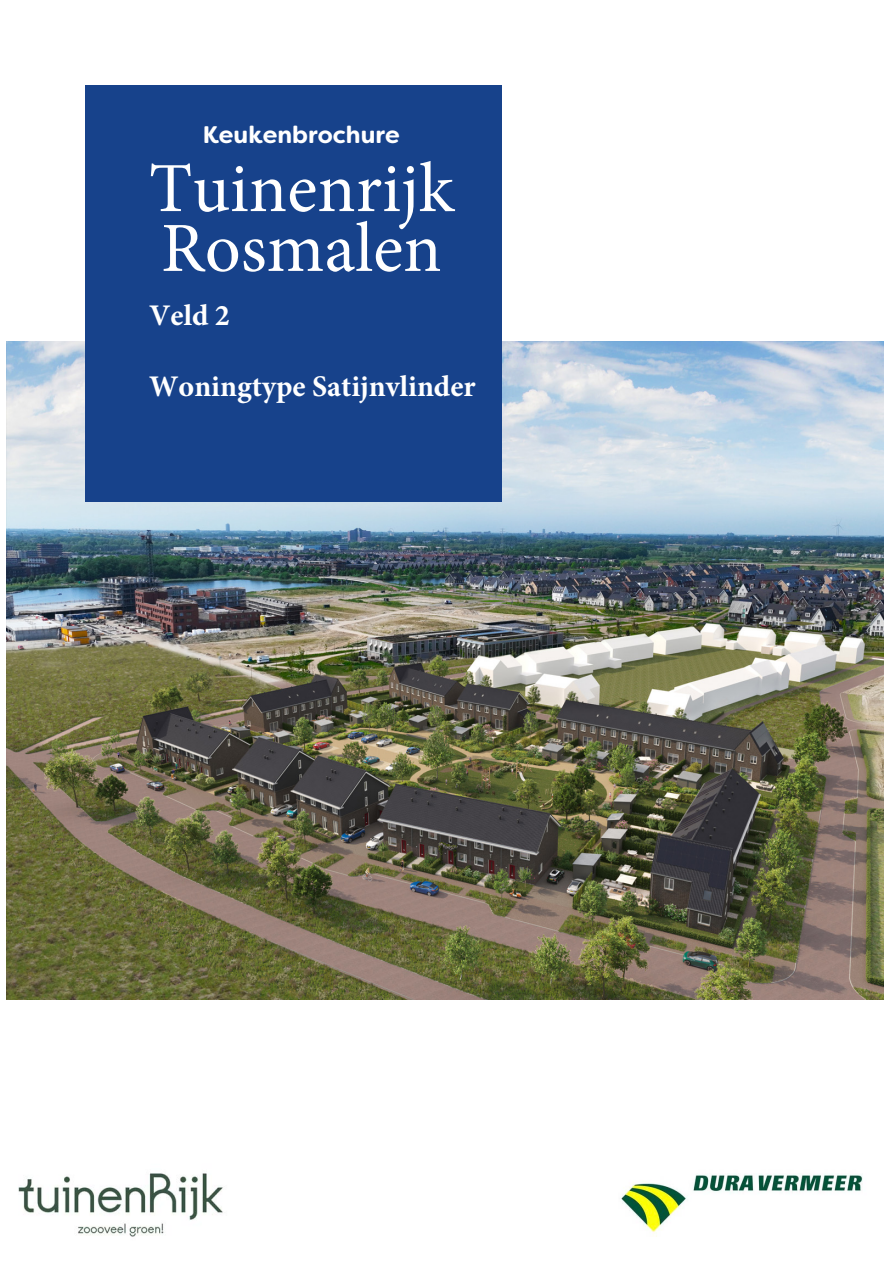
<style>
.page{position:relative;width:893px;height:1263px;background:#fff}
.page>*{position:absolute;margin:0;border:0;box-sizing:border-box;transform-origin:0 0}
.t1{font:70.5px/59.8px "Minion Pro";color:#fff}
.t2{font:700 30px "Minion Pro";color:#fff}
.t3{font:700 24px "Filson Soft";color:#fff}
</style>
<div class="page">
<img style="left:7px;top:341px;width:877px;height:658px">
<div style="left:85px;top:85px;width:417px;height:417px;background:#17428b"></div>
<img style="left:18px;top:1173px;width:205px;height:64px">
<img style="left:621px;top:1173px;width:242px;height:63px">
<p class="t3" style="left:203px;top:120px;width:198px">Keukenbrochure</p>
<h1 class="t1" style="left:149px;top:157px;width:306px">Tuinenrijk<br>Rosmalen</h1>
<p class="t2" style="left:149px;top:297px;width:82px">Veld 2</p>
<p class="t2" style="left:149px;top:368px;width:328px">Woningtype Satijnvlinder</p>
</div>
